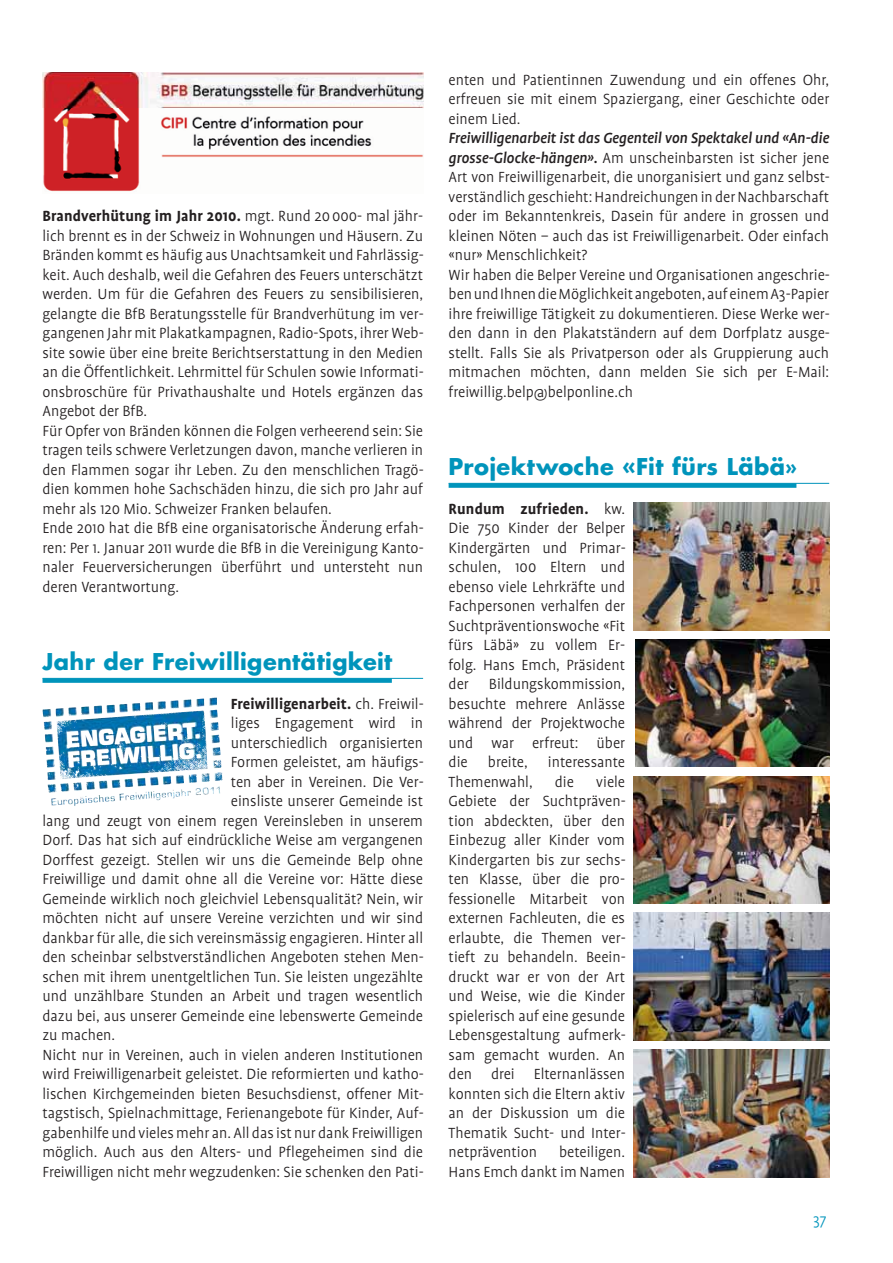
<style>
.page{position:relative;width:893px;height:1263px;background:#fff}
.page>*{position:absolute;margin:0;border:0;box-sizing:border-box;transform-origin:0 0}
.t1{font:700 22.5px "Futura";letter-spacing:.015em;color:#0094bb}
.t2{font:300 16.8px/19.5px "Profile";color:#231f20;text-align:justify}
.t3{font:700 16.8px "Profile";letter-spacing:.01em;color:#231f20}
.t4{font:300 16.8px "Profile";color:#0094bb}
.s1{font-weight:700}
.s2{font-weight:300}
.s3{font-weight:500;font-style:italic}
.s4{font-size:19.5px}
</style>
<div class="page">
<div style="left:43px;top:678px;width:349px;height:5px;background:#0094bb"></div>
<hr style="left:43px;top:678px;width:380px;height:1px;background:#0094bb">
<img style="left:43px;top:72px;width:380px;height:120px">
<svg style="left:209px;top:697px;width:7px;height:8px"></svg>
<div style="left:449px;top:483px;width:347px;height:5px;background:#0094bb"></div>
<hr style="left:449px;top:483px;width:380px;height:1px;background:#0094bb">
<img style="left:634px;top:776px;width:195px;height:128px">
<img style="left:634px;top:1049px;width:195px;height:128px">
<img style="left:634px;top:503px;width:195px;height:128px">
<img style="left:636px;top:639px;width:193px;height:128px">
<img style="left:634px;top:913px;width:195px;height:128px">
<p class="t2" style="left:43px;top:207px;width:383px;text-align:left"><span class="s1">Brandverhütung im Jahr 2010.</span> mgt. Rund 20 000- mal jähr&shy;lich brennt es in der Schweiz in Wohnungen und Häusern. Zu Bränden kommt es häufig aus Unachtsamkeit und Fahrlässig&shy;keit. Auch deshalb, weil die Gefahren des Feuers unterschätzt werden. Um für die Gefahren des Feuers zu sensibilisieren, gelangte die BfB Beratungsstelle für Brandverhütung im ver&shy;gangenen Jahr mit Plakatkampagnen, Radio-Spots, ihrer Web&shy;site sowie über eine breite Berichtserstattung in den Medien an die Öffentlichkeit. Lehrmittel für Schulen sowie Informati&shy;onsbroschüre für Privathaushalte und Hotels ergänzen das Angebot der BfB.<br>Für Opfer von Bränden können die Folgen verheerend sein: Sie tragen teils schwere Verletzungen davon, manche verlieren in den Flammen sogar ihr Leben. Zu den menschlichen Tragö&shy;dien kommen hohe Sachschäden hinzu, die sich pro Jahr auf mehr als 120 Mio. Schweizer Franken belaufen.<br>Ende 2010 hat die BfB eine organisatorische Änderung erfah&shy;ren: Per 1. Januar 2011 wurde die BfB in die Vereinigung Kanto&shy;naler Feuerversicherungen überführt und untersteht nun deren Verantwortung.</p>
<h1 class="t1" style="left:43px;top:651px;width:351px">Jahr der Freiwilligentätigkeit</h1>
<p class="t3" style="left:231px;top:697px;width:194px">Freiwilligenarbeit. <span class="s2">ch. Freiwil-</span></p>
<p class="t2" style="left:231px;top:714px;width:194px">liges Engagement wird in</p>
<p class="t2" style="left:231px;top:734px;width:194px">unterschiedlich organisierten</p>
<p class="t2" style="left:231px;top:753px;width:194px">Formen geleistet, am häufigs-</p>
<p class="t2" style="left:231px;top:773px;width:194px">ten aber in Vereinen. Die Ver-</p>
<p class="t2" style="left:231px;top:792px;width:194px">einsliste unserer Gemeinde ist</p>
<p class="t2" style="left:43px;top:812px;width:382px">lang und zeugt von einem regen Vereinsleben in unserem</p>
<p class="t2" style="left:43px;top:831px;width:382px">Dorf. Das hat sich auf eindrückliche Weise am vergangenen</p>
<p class="t2" style="left:43px;top:851px;width:382px">Dorffest gezeigt. Stellen wir uns die Gemeinde Belp ohne</p>
<p class="t2" style="left:43px;top:870px;width:382px">Freiwillige und damit ohne all die Vereine vor: Hätte diese</p>
<p class="t2" style="left:43px;top:890px;width:382px">Gemeinde wirklich noch gleichviel Lebensqualität? Nein, wir</p>
<p class="t2" style="left:43px;top:909px;width:382px">möchten nicht auf unsere Vereine verzichten und wir sind</p>
<p class="t2" style="left:43px;top:929px;width:382px">dankbar für alle, die sich vereinsmässig engagieren. Hinter all</p>
<p class="t2" style="left:43px;top:948px;width:383px">den scheinbar selbstverständlichen Angeboten stehen Men-</p>
<p class="t2" style="left:43px;top:968px;width:382px">schen mit ihrem unentgeltlichen Tun. Sie leisten ungezählte</p>
<p class="t2" style="left:43px;top:987px;width:382px">und unzählbare Stunden an Arbeit und tragen wesentlich</p>
<p class="t2" style="left:43px;top:1007px;width:382px">dazu bei, aus unserer Gemeinde eine lebenswerte Gemeinde</p>
<p class="t2" style="left:43px;top:1027px;width:74px">zu machen.</p>
<p class="t2" style="left:43px;top:1046px;width:382px">Nicht nur in Vereinen, auch in vielen anderen Institutionen</p>
<p class="t2" style="left:43px;top:1066px;width:383px">wird Freiwilligenarbeit geleistet. Die reformierten und katho-</p>
<p class="t2" style="left:43px;top:1085px;width:383px">lischen Kirchgemeinden bieten Besuchsdienst, offener Mit-</p>
<p class="t2" style="left:43px;top:1105px;width:383px">tagstisch, Spielnachmittage, Ferienangebote für Kinder, Auf-</p>
<p class="t2" style="left:43px;top:1124px;width:382px">gabenhilfe und vieles mehr an. All das ist nur dank Freiwilligen</p>
<p class="t2" style="left:43px;top:1144px;width:382px">möglich. Auch aus den Alters- und Pflegeheimen sind die</p>
<p class="t2" style="left:43px;top:1163px;width:383px">Freiwilligen nicht mehr wegzudenken: Sie schenken den Pati-</p>
<p class="t2" style="left:449px;top:71px;width:382px">enten und Patientinnen Zuwendung und ein offenes Ohr, erfreuen sie mit einem Spaziergang, einer Geschichte oder einem Lied.</p>
<p class="t2" style="left:449px;top:129px;width:383px;text-align:left"><span class="s3">Freiwilligenarbeit ist das Gegenteil von Spektakel und «An-die grosse-Glocke-hängen».</span> Am unscheinbarsten ist sicher jene Art von Freiwilligenarbeit, die unorganisiert und ganz selbst&shy;verständlich geschieht: Handreichungen in der Nachbarschaft oder im Bekanntenkreis, Dasein für andere in grossen und kleinen Nöten – auch das ist Freiwilligenarbeit. Oder einfach «nur» Menschlichkeit?<br>Wir haben die Belper Vereine und Organisationen angeschrie&shy;ben und Ihnen die Möglichkeit angeboten, auf einem A3-Papier ihre freiwillige Tätigkeit zu dokumentieren. Diese Werke wer&shy;den dann in den Plakatständern auf dem Dorfplatz ausge&shy;stellt. Falls Sie als Privatperson oder als Gruppierung auch mitmachen möchten, dann melden Sie sich per E-Mail: freiwillig.belp@belponline.ch</p>
<h1 class="t1" style="left:449px;top:456px;width:350px">Projektwoche «Fit fürs Läbä<span class="s4">»</span></h1>
<p class="t2" style="left:449px;top:500px;width:179px"><span class="s1">Rundum zufrieden.</span> kw.<br>Die 750 Kinder der Belper Kindergärten und Primar&shy;schulen, 100 Eltern und ebenso viele Lehrkräfte und Fachpersonen verhalfen der Suchtpräventionswoche «Fit fürs Läbä» zu vollem Er&shy;folg. Hans Emch, Präsident der Bildungskommission, besuchte mehrere Anlässe während der Projektwoche und war erfreut: über die breite, interessante Themenwahl,</p>
<p class="t2" style="left:449px;top:773px;width:179px;text-indent:148px">viele Gebiete der Suchtpräven&shy;tion abdeckten, über den Einbezug aller Kinder vom Kindergarten bis zur sechs&shy;ten Klasse, über die pro&shy;fessionelle Mitarbeit von externen Fachleuten, die es erlaubte, die Themen ver&shy;tieft zu behandeln. Beein&shy;druckt war er von der Art und Weise, wie die Kinder spielerisch auf eine gesunde Lebensgestaltung aufmerk&shy;sam gemacht wurden. An den drei Elternanlässen konnten sich die Eltern aktiv an der Diskussion um die Thematik Sucht- und Inter&shy;netprävention</p>
<p class="t2" style="left:555px;top:773px;width:21px">die</p>
<p class="t2" style="left:449px;top:1144px;width:178px;text-align:right">beteiligen.<br>Hans Emch dankt im Namen</p>
<p class="t4" style="left:813px;top:1212px;width:15px">37</p>
</div>
